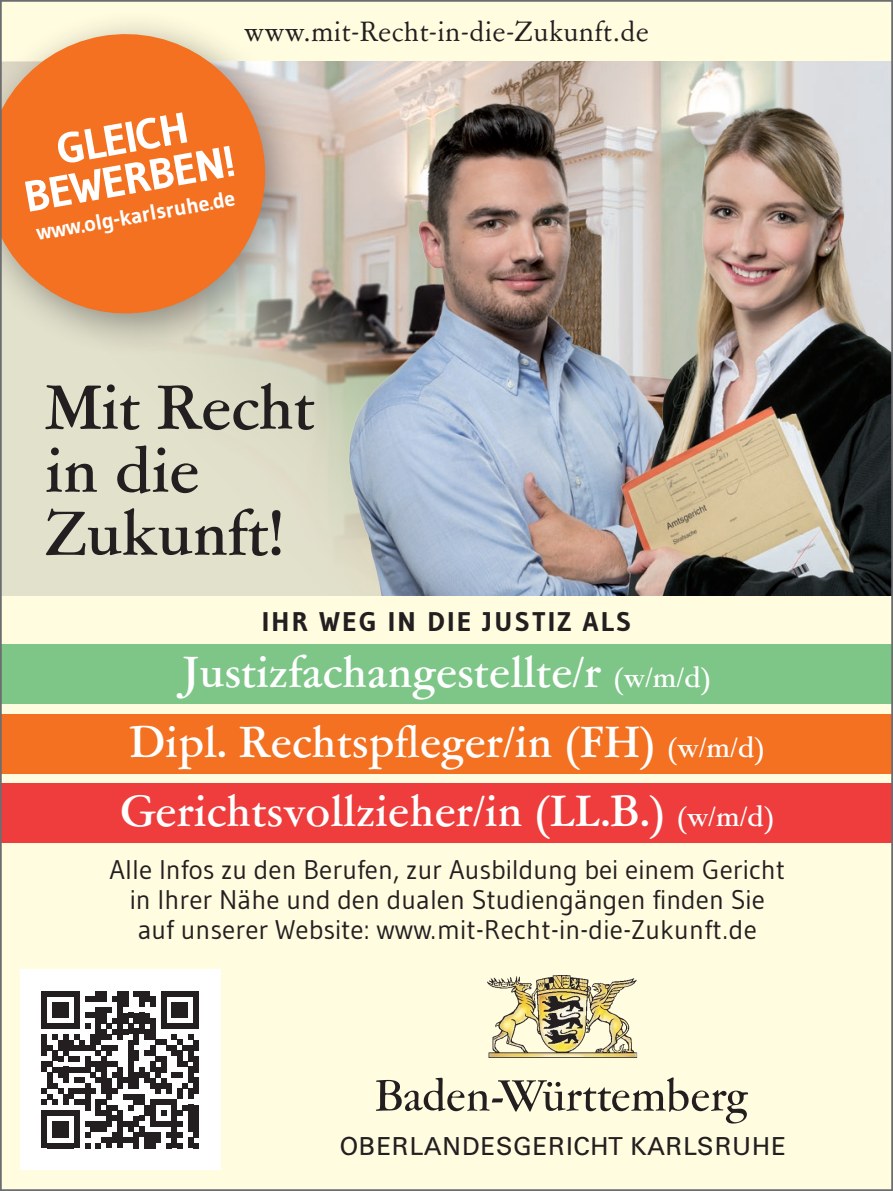
<style>
.page{position:relative;width:893px;height:1191px;background:#fffce0}
.page>*{position:absolute;margin:0;border:0;box-sizing:border-box;transform-origin:0 0}
.t1{font:500 70px/63px "Garamont Amst SB";color:#231f20}
.t2{font:500 49px/69.3px "Garamont Amst SB";letter-spacing:.01em;color:#fff;text-align:center}
.t3{font:700 43.05px/40.9px "Gudea";color:#fff;text-align:center}
.t4{font:31.5px "Garamont Amst SB";letter-spacing:.01em;color:#231f20}
.t5{font:26.95px/29.8px "Gudea";color:#231f20;text-align:center}
.t6{font:700 26.95px "Gudea";letter-spacing:.09em;color:#231f20}
.t7{font:25.55px "Univers BQ";letter-spacing:.04em;color:#231f20}
.t8{font:700 22.05px "Gudea";color:#fff}
.s1{font-size:31.5px}
</style>
<div class="page">
<img style="left:487px;top:975px;width:151px;height:82px">
<svg style="left:376px;top:1077px;width:372px;height:46px"></svg>
<div style="left:0;top:644px;width:893px;height:60px;background:#7dc688"></div>
<div style="left:0;top:714px;width:893px;height:59px;background:#f37121"></div>
<div style="left:0;top:783px;width:893px;height:60px;background:#ee3d3c"></div>
<div style="left:20px;top:969px;width:201px;height:200px;background:#fff"></div>
<div style="left:42px;top:991px;width:5px;height:10px;background:#231f20"></div>
<div style="left:42px;top:1001px;width:5px;height:11px;background:#231f20"></div>
<div style="left:42px;top:1012px;width:5px;height:16px;background:#231f20"></div>
<div style="left:42px;top:1034px;width:5px;height:22px;background:#231f20"></div>
<div style="left:42px;top:1110px;width:5px;height:38px;background:#231f20"></div>
<div style="left:52px;top:1001px;width:6px;height:11px;background:#231f20"></div>
<div style="left:52px;top:1121px;width:6px;height:16px;background:#231f20"></div>
<div style="left:58px;top:1001px;width:5px;height:11px;background:#231f20"></div>
<div style="left:58px;top:1039px;width:5px;height:11px;background:#231f20"></div>
<div style="left:58px;top:1121px;width:5px;height:16px;background:#231f20"></div>
<div style="left:63px;top:1001px;width:6px;height:11px;background:#231f20"></div>
<div style="left:63px;top:1034px;width:6px;height:22px;background:#231f20"></div>
<div style="left:63px;top:1121px;width:6px;height:16px;background:#231f20"></div>
<svg style="left:47px;top:991px;width:27px;height:5px"></svg>
<div style="left:69px;top:1039px;width:5px;height:11px;background:#231f20"></div>
<svg style="left:47px;top:1143px;width:27px;height:5px"></svg>
<div style="left:74px;top:991px;width:6px;height:10px;background:#231f20"></div>
<div style="left:74px;top:1001px;width:6px;height:11px;background:#231f20"></div>
<div style="left:74px;top:1110px;width:6px;height:38px;background:#231f20"></div>
<div style="left:80px;top:1039px;width:5px;height:11px;background:#231f20"></div>
<svg style="left:85px;top:1132px;width:5px;height:16px"></svg>
<svg style="left:85px;top:996px;width:11px;height:5px"></svg>
<div style="left:90px;top:1034px;width:6px;height:16px;background:#231f20"></div>
<div style="left:90px;top:1121px;width:6px;height:11px;background:#231f20"></div>
<div style="left:96px;top:991px;width:5px;height:10px;background:#231f20"></div>
<div style="left:96px;top:1012px;width:5px;height:33px;background:#231f20"></div>
<div style="left:96px;top:1121px;width:5px;height:11px;background:#231f20"></div>
<div style="left:101px;top:991px;width:6px;height:10px;background:#231f20"></div>
<div style="left:101px;top:1121px;width:6px;height:11px;background:#231f20"></div>
<svg style="left:96px;top:1137px;width:11px;height:11px"></svg>
<div style="left:107px;top:1137px;width:5px;height:11px;background:#231f20"></div>
<svg style="left:112px;top:996px;width:5px;height:5px"></svg>
<svg style="left:47px;top:1007px;width:70px;height:32px"></svg>
<svg style="left:42px;top:1045px;width:75px;height:81px"></svg>
<div style="left:112px;top:1132px;width:5px;height:10px;background:#231f20"></div>
<div style="left:117px;top:991px;width:6px;height:10px;background:#231f20"></div>
<div style="left:117px;top:1001px;width:6px;height:11px;background:#231f20"></div>
<div style="left:117px;top:1012px;width:6px;height:27px;background:#231f20"></div>
<div style="left:117px;top:1066px;width:6px;height:22px;background:#231f20"></div>
<div style="left:117px;top:1110px;width:6px;height:38px;background:#231f20"></div>
<div style="left:123px;top:1012px;width:5px;height:11px;background:#231f20"></div>
<svg style="left:123px;top:1029px;width:5px;height:5px"></svg>
<svg style="left:123px;top:1077px;width:5px;height:6px"></svg>
<div style="left:128px;top:1023px;width:6px;height:11px;background:#231f20"></div>
<div style="left:128px;top:1039px;width:6px;height:49px;background:#231f20"></div>
<div style="left:128px;top:1121px;width:6px;height:11px;background:#231f20"></div>
<svg style="left:123px;top:1137px;width:11px;height:5px"></svg>
<div style="left:134px;top:1012px;width:5px;height:11px;background:#231f20"></div>
<div style="left:134px;top:1028px;width:5px;height:17px;background:#231f20"></div>
<div style="left:134px;top:1050px;width:5px;height:11px;background:#231f20"></div>
<div style="left:134px;top:1072px;width:5px;height:16px;background:#231f20"></div>
<div style="left:134px;top:1132px;width:5px;height:16px;background:#231f20"></div>
<div style="left:139px;top:1012px;width:6px;height:22px;background:#231f20"></div>
<div style="left:139px;top:1066px;width:6px;height:11px;background:#231f20"></div>
<svg style="left:123px;top:1094px;width:22px;height:32px"></svg>
<div style="left:139px;top:1126px;width:6px;height:11px;background:#231f20"></div>
<div style="left:145px;top:1012px;width:5px;height:11px;background:#231f20"></div>
<div style="left:145px;top:1028px;width:5px;height:11px;background:#231f20"></div>
<div style="left:145px;top:1072px;width:5px;height:11px;background:#231f20"></div>
<div style="left:145px;top:1104px;width:5px;height:11px;background:#231f20"></div>
<div style="left:145px;top:1132px;width:5px;height:16px;background:#231f20"></div>
<svg style="left:123px;top:991px;width:32px;height:27px"></svg>
<div style="left:150px;top:1018px;width:5px;height:21px;background:#231f20"></div>
<div style="left:150px;top:1061px;width:5px;height:11px;background:#231f20"></div>
<div style="left:150px;top:1077px;width:5px;height:11px;background:#231f20"></div>
<div style="left:150px;top:1099px;width:5px;height:27px;background:#231f20"></div>
<div style="left:150px;top:1132px;width:5px;height:16px;background:#231f20"></div>
<div style="left:155px;top:1066px;width:6px;height:11px;background:#231f20"></div>
<div style="left:155px;top:1083px;width:6px;height:11px;background:#231f20"></div>
<div style="left:155px;top:1132px;width:6px;height:10px;background:#231f20"></div>
<div style="left:161px;top:991px;width:5px;height:10px;background:#231f20"></div>
<div style="left:161px;top:1001px;width:5px;height:11px;background:#231f20"></div>
<div style="left:161px;top:1012px;width:5px;height:16px;background:#231f20"></div>
<div style="left:161px;top:1056px;width:5px;height:16px;background:#231f20"></div>
<div style="left:161px;top:1077px;width:5px;height:11px;background:#231f20"></div>
<div style="left:166px;top:1083px;width:6px;height:11px;background:#231f20"></div>
<div style="left:172px;top:1001px;width:5px;height:11px;background:#231f20"></div>
<div style="left:172px;top:1099px;width:5px;height:49px;background:#231f20"></div>
<div style="left:177px;top:1001px;width:6px;height:11px;background:#231f20"></div>
<svg style="left:172px;top:1072px;width:11px;height:5px"></svg>
<div style="left:177px;top:1088px;width:6px;height:11px;background:#231f20"></div>
<svg style="left:155px;top:1121px;width:28px;height:5px"></svg>
<svg style="left:166px;top:1132px;width:17px;height:16px"></svg>
<div style="left:183px;top:1001px;width:5px;height:11px;background:#231f20"></div>
<svg style="left:183px;top:1083px;width:5px;height:5px"></svg>
<svg style="left:155px;top:1099px;width:33px;height:16px"></svg>
<svg style="left:166px;top:991px;width:27px;height:5px"></svg>
<svg style="left:166px;top:1012px;width:27px;height:16px"></svg>
<svg style="left:145px;top:1034px;width:48px;height:32px"></svg>
<div style="left:188px;top:1045px;width:5px;height:16px;background:#231f20"></div>
<div style="left:188px;top:1066px;width:5px;height:17px;background:#231f20"></div>
<div style="left:188px;top:1088px;width:5px;height:11px;background:#231f20"></div>
<div style="left:188px;top:1104px;width:5px;height:28px;background:#231f20"></div>
<div style="left:188px;top:1137px;width:5px;height:11px;background:#231f20"></div>
<div style="left:193px;top:991px;width:6px;height:10px;background:#231f20"></div>
<div style="left:193px;top:1001px;width:6px;height:11px;background:#231f20"></div>
<div style="left:193px;top:1012px;width:6px;height:16px;background:#231f20"></div>
<div style="left:193px;top:1039px;width:6px;height:11px;background:#231f20"></div>
<div style="left:193px;top:1056px;width:6px;height:16px;background:#231f20"></div>
<div style="left:193px;top:1077px;width:6px;height:17px;background:#231f20"></div>
<div style="left:193px;top:1104px;width:6px;height:33px;background:#231f20"></div>
<svg style="left:193px;top:1142px;width:6px;height:6px"></svg>
<img style="left:3px;top:62px;width:887px;height:533px">
<img style="left:323px;top:101px;width:291px;height:494px">
<img style="left:614px;top:70px;width:276px;height:525px">
<div style="left:0;top:8px;width:309px;height:349px;background:#231f20;opacity:.44"></div>
<svg style="left:3px;top:23px;width:273px;height:302px;background:#ea8b4d"></svg>
<p class="t4" style="left:244px;top:16px;width:406px">www.mit-Recht-in-die-Zukunft.de</p>
<h3 class="t3" style="left:14px;top:136px;width:215px;rotate:-10deg">GLEICH<br>BEWERBEN!</h3>
<p class="t8" style="left:34px;top:219px;width:203px;rotate:-10deg">www.olg-karlsruhe.de</p>
<h1 class="t1" style="left:45px;top:379px;width:271px">Mit Recht in die<br>Zukunft!</h1>
<p class="t6" style="left:262px;top:605px;width:370px">IHR WEG IN DIE JUSTIZ ALS</p>
<h2 class="t2" style="left:120px;top:640px;width:655px">Justizfachangestellte/r <span class="s1">(w/m/d)<br></span>Dipl. Rechtspfleger/in (FH) <span class="s1">(w/m/d)<br></span>Gerichtsvollzieher/in (LL.B.) <span class="s1">(w/m/d)</span></h2>
<p class="t5" style="left:110px;top:854px;width:677px">Alle Infos zu den Berufen, zur Ausbildung bei einem Gericht in Ihrer Nähe und den dualen Studiengängen finden Sie auf unserer Website: www.mit-Recht-in-die-Zukunft.de</p>
<p class="t7" style="left:340px;top:1131px;width:447px">OBERLANDESGERICHT KARLSRUHE</p>
</div>
